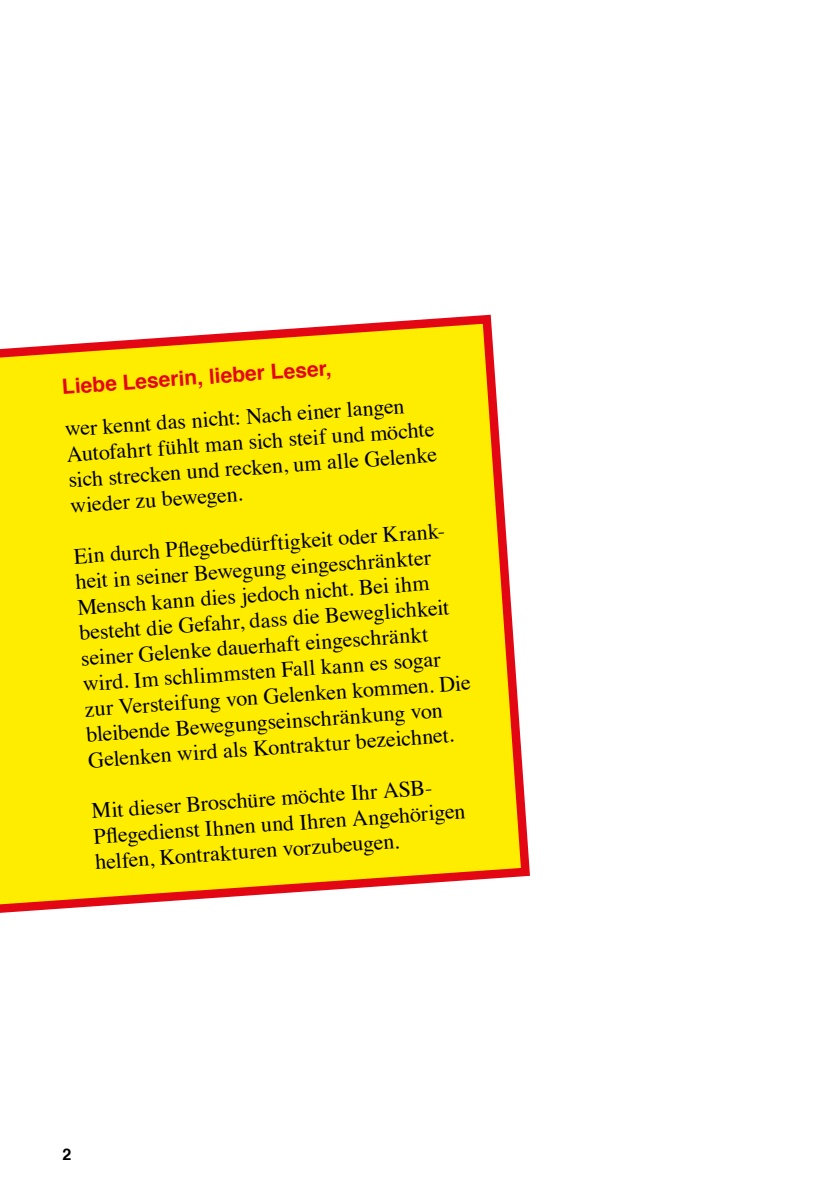
<style>
.page{position:relative;width:840px;height:1191px;background:#fff}
.page>*{position:absolute;margin:0;border:0;box-sizing:border-box;transform-origin:0 0}
.t1{font:22px/25.6px "Times";color:#000}
.t2{font:700 21px "Helvetica";color:#e30613}
.t3{font:700 16px "Helvetica";color:#000}
</style>
<div class="page">
<svg style="left:0;top:314px;width:530px;height:599px;background:#fde518"></svg>
<p class="t2" style="left:61px;top:370px;width:271px;rotate:-4deg">Liebe Leserin, lieber Leser,</p>
<p class="t1" style="left:64px;top:414px;width:370px;rotate:-4deg">wer kennt das nicht: Nach einer langen Autofahrt fühlt man sich steif und möchte sich strecken und recken, um alle Gelenke wieder zu bewegen.</p>
<p class="t1" style="left:73px;top:542px;width:388px;rotate:-4deg">Ein durch Pfl egebedürftigkeit oder Krank&shy;heit in seiner Bewegung eingeschränkter Mensch kann dies jedoch nicht. Bei ihm besteht die Gefahr, dass die Beweglichkeit seiner Gelenke dauerhaft eingeschränkt wird. Im schlimmsten Fall kann es sogar zur Versteifung von Gelenken kommen. Die bleibende Bewegungseinschränkung von Gelenken wird als Kontraktur bezeichnet.</p>
<p class="t1" style="left:91px;top:796px;width:374px;rotate:-4deg">Mit dieser Broschüre möchte Ihr ASB-<br>Pfl egedienst Ihnen und Ihren Angehörigen helfen, Kontrakturen vorzubeugen.</p>
<p class="t3" style="left:62px;top:1141px;width:10px">2</p>
</div>
